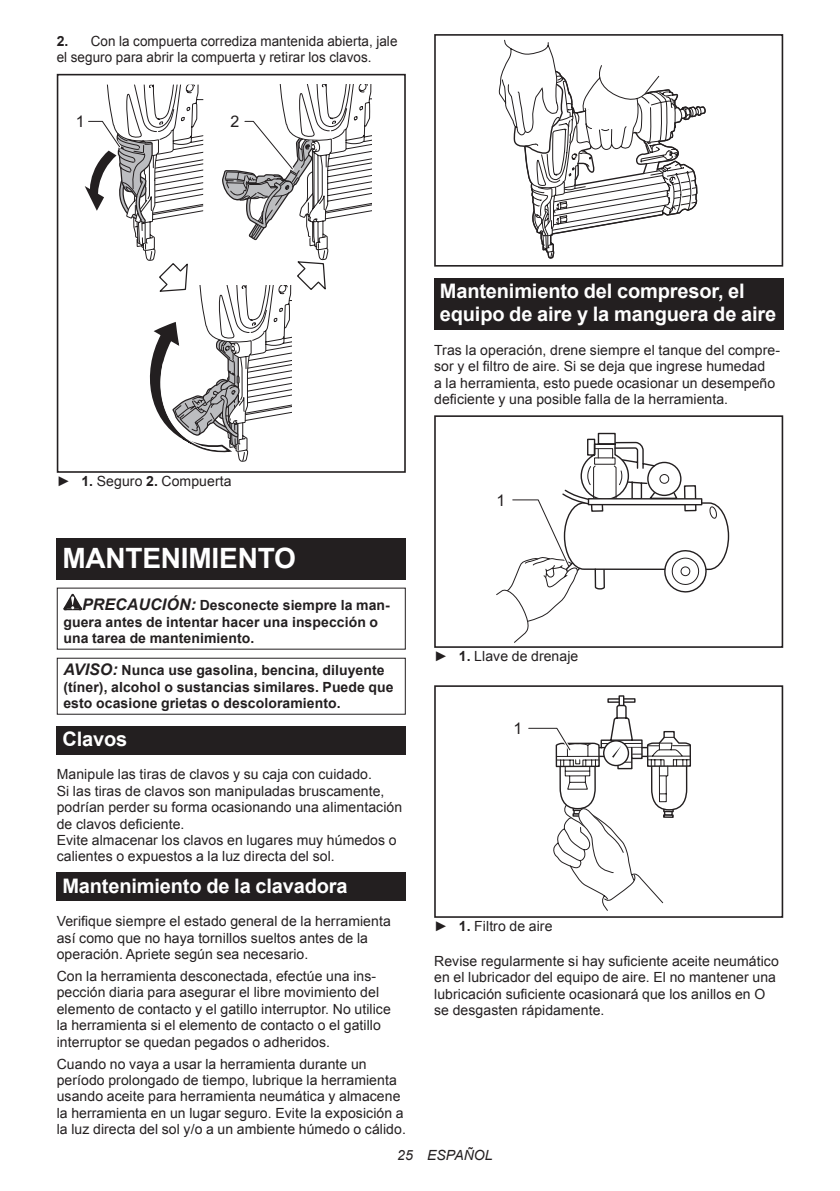
<style>
.page{position:relative;width:840px;height:1191px;background:#fff}
.page>*{position:absolute;margin:0;border:0;box-sizing:border-box;transform-origin:0 0}
.t1{font:700 28px "Arial";letter-spacing:-.01em;color:#fff}
.t2{font:700 20px/23.4px "Arial";letter-spacing:-.01em;color:#fff}
.t3{font:16px "Arial";color:#231f20}
.t4{font:14px/16.4px "Arial";letter-spacing:.005em;color:#231f20}
.t5{font:700 14px/16.4px "Arial";letter-spacing:.005em;color:#231f20}
.t6{font:14px/16.4px "Arial";letter-spacing:.005em;color:#231f20;scale:.96 1}
.t7{font:italic 14px "Arial";letter-spacing:.005em;color:#231f20}
.s1{font-weight:700}
.s2{font-style:italic;font-size:16px}
</style>
<div class="page">
<div style="left:57px;top:74px;width:348px;height:399px;border:2px solid #231f20"></div>
<svg style="left:85px;top:84px;width:286px;height:389px"></svg>
<div style="left:57px;top:538px;width:348px;height:41px;background:#231f20"></div>
<svg style="left:63px;top:594px;width:19px;height:16px"></svg>
<div style="left:57px;top:726px;width:348px;height:28px;background:#231f20"></div>
<div style="left:57px;top:872px;width:348px;height:29px;background:#231f20"></div>
<svg style="left:499px;top:40px;width:206px;height:219px"></svg>
<div style="left:434px;top:238px;width:73px;height:29px;background:#fff"></div>
<div style="left:434px;top:34px;width:348px;height:233px;border:2px solid #231f20"></div>
<div style="left:434px;top:278px;width:348px;height:52px;background:#231f20"></div>
<svg style="left:496px;top:432px;width:233px;height:211px"></svg>
<div style="left:434px;top:415px;width:348px;height:233px;border:2px solid #231f20"></div>
<svg style="left:528px;top:695px;width:163px;height:216px"></svg>
<div style="left:434px;top:685px;width:348px;height:232px;border:2px solid #231f20"></div>
<p class="t6" style="left:57px;top:33px;width:356px"><span class="s1">2.</span> Con la compuerta corrediza mantenida abierta, jale el seguro para abrir la compuerta y retirar los clavos.</p>
<p class="t3" style="left:76px;top:110px;width:10px">1</p>
<p class="t3" style="left:230px;top:110px;width:10px">2</p>
<p class="t4" style="left:57px;top:473px;width:176px">► <span class="s1">1.</span> Seguro <span class="s1">2.</span> Compuerta</p>
<h1 class="t1" style="left:62px;top:540px;width:235px">MANTENIMIENTO</h1>
<p class="t5" style="left:63px;top:597px;width:327px;text-indent:19px"><span class="s2">PRECAUCIÓN:</span> Desconecte siempre la man&shy;guera antes de intentar hacer una inspección o una tarea de mantenimiento.</p>
<p class="t5" style="left:63px;top:662px;width:331px"><span class="s2">AVISO:</span> Nunca use gasolina, bencina, diluyente (tíner), alcohol o sustancias similares. Puede que esto ocasione grietas o descoloramiento.</p>
<h2 class="t2" style="left:62px;top:728px;width:66px">Clavos</h2>
<p class="t4" style="left:57px;top:766px;width:347px">Manipule las tiras de clavos y su caja con cuidado.<br>Si las tiras de clavos son manipuladas bruscamente, podrían perder su forma ocasionando una alimentación de clavos deficiente.<br>Evite almacenar los clavos en lugares muy húmedos o calientes o expuestos a la luz directa del sol.</p>
<h2 class="t2" style="left:62px;top:874px;width:286px">Mantenimiento de la clavadora</h2>
<p class="t4" style="left:57px;top:913px;width:335px">Verifique siempre el estado general de la herramienta así como que no haya tornillos sueltos antes de la operación. Apriete según sea necesario.</p>
<p class="t4" style="left:57px;top:968px;width:335px">Con la herramienta desconectada, efectúe una ins&shy;pección diaria para asegurar el libre movimiento del elemento de contacto y el gatillo interruptor. No utilice la herramienta si el elemento de contacto o el gatillo interruptor se quedan pegados o adheridos.</p>
<p class="t4" style="left:57px;top:1055px;width:350px">Cuando no vaya a usar la herramienta durante un período prolongado de tiempo, lubrique la herramienta usando aceite para herramienta neumática y almacene la herramienta en un lugar seguro. Evite la exposición a la luz directa del sol y/o a un ambiente húmedo o cálido.</p>
<h2 class="t2" style="left:439px;top:280px;width:338px">Mantenimiento del compresor, el equipo de aire y la manguera de aire</h2>
<p class="t4" style="left:434px;top:342px;width:347px">Tras la operación, drene siempre el tanque del compre&shy;sor y el filtro de aire. Si se deja que ingrese humedad<br>a la herramienta, esto puede ocasionar un desempeño deficiente y una posible falla de la herramienta.</p>
<p class="t3" style="left:496px;top:490px;width:10px">1</p>
<p class="t4" style="left:434px;top:648px;width:146px">► <span class="s1">1.</span> Llave de drenaje</p>
<p class="t3" style="left:513px;top:717px;width:10px">1</p>
<p class="t4" style="left:434px;top:918px;width:120px">► <span class="s1">1.</span> Filtro de aire</p>
<p class="t4" style="left:434px;top:953px;width:346px">Revise regularmente si hay suficiente aceite neumático en el lubricador del equipo de aire. El no mantener una lubricación suficiente ocasionará que los anillos en O se desgasten rápidamente.</p>
<p class="t7" style="left:397px;top:1146px;width:97px">25 ESPAÑOL</p>
</div>
